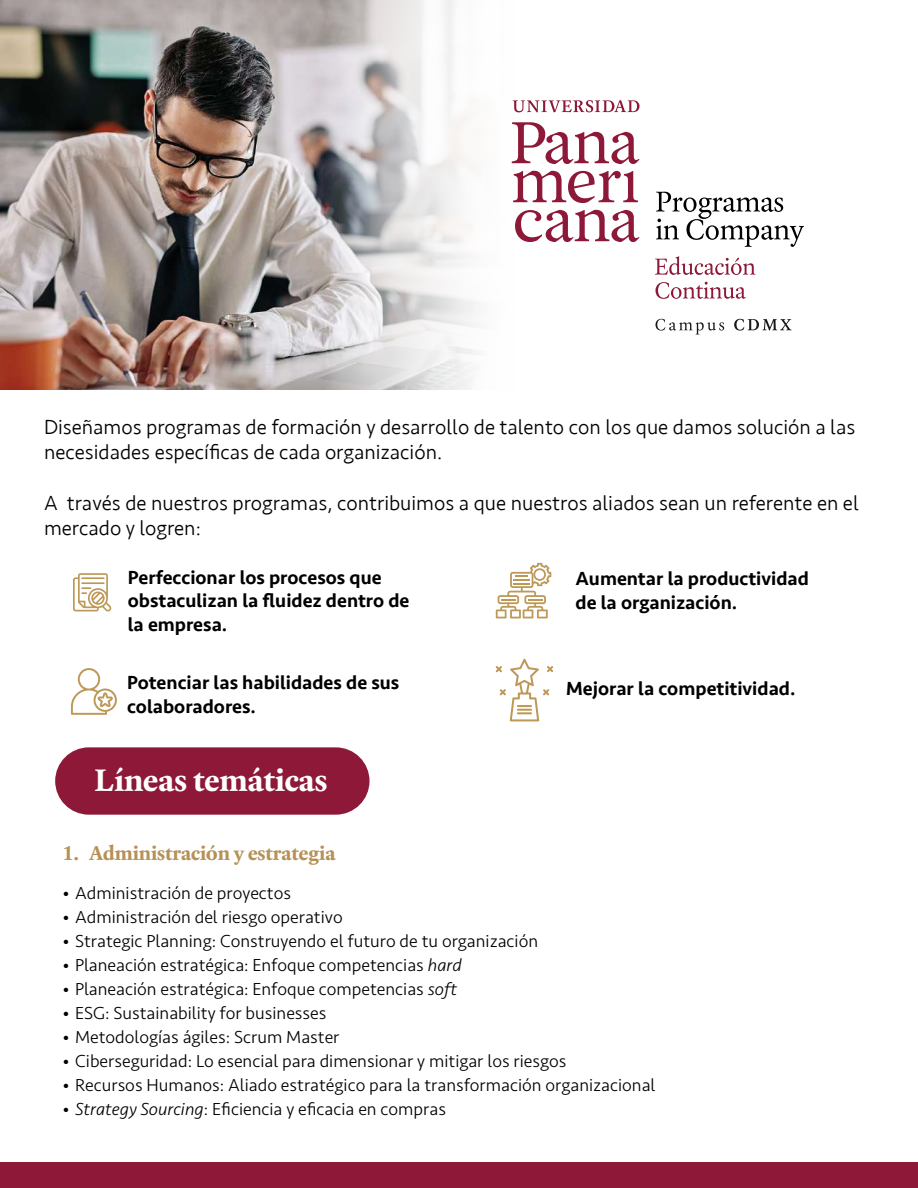
<style>
.page{position:relative;width:918px;height:1188px;background:#fff}
.page>*{position:absolute;margin:0;border:0;box-sizing:border-box;transform-origin:0 0}
.t1{font:700 33px "Laurentian Std";color:#fff}
.t2{font:300 21px/25.2px "Seravek";color:#000}
.t3{font:700 21px "Laurentian Std";color:#b69157}
.t4{font:500 19.5px/23.4px "Seravek";color:#000}
.t5{font:300 18px "Seravek";color:#000}
.s1{font-style:italic}
</style>
<div class="page">
<img style="left:0;top:0;width:326px;height:389px">
<svg style="left:326px;top:0;width:228px;height:390px"></svg>
<svg style="left:656px;top:192px;width:148px;height:55px"></svg>
<svg style="left:513px;top:170px;width:125px;height:33px"></svg>
<svg style="left:515px;top:209px;width:124px;height:33px"></svg>
<svg style="left:512px;top:122px;width:128px;height:42px"></svg>
<svg style="left:513px;top:100px;width:127px;height:12px"></svg>
<svg style="left:655px;top:256px;width:100px;height:19px"></svg>
<svg style="left:656px;top:282px;width:90px;height:17px"></svg>
<svg style="left:656px;top:319px;width:68px;height:16px"></svg>
<svg style="left:734px;top:319px;width:58px;height:12px"></svg>
<div style="left:0;top:1162px;width:918px;height:26px;background:#8d1838"></div>
<svg style="left:73px;top:573px;width:38px;height:39px"></svg>
<svg style="left:496px;top:563px;width:55px;height:55px"></svg>
<svg style="left:496px;top:659px;width:57px;height:62px"></svg>
<svg style="left:71px;top:668px;width:46px;height:47px"></svg>
<div style="left:55px;top:747px;width:315px;height:68px;background:#8d1838;border-radius:34px"></div>
<p class="t2" style="left:44px;top:415px;width:813px">Diseñamos programas de formación y desarrollo de talento con los que damos solución a las necesidades específicas de cada organización.</p>
<p class="t2" style="left:44px;top:491px;width:816px">A través de nuestros programas, contribuimos a que nuestros aliados sean un referente en el mercado y logren:</p>
<p class="t4" style="left:128px;top:566px;width:283px">Perfeccionar los procesos que obstaculizan la fluidez dentro de la empresa.</p>
<p class="t4" style="left:127px;top:671px;width:274px">Potenciar las habilidades de sus colaboradores.</p>
<h1 class="t1" style="left:95px;top:761px;width:234px">Líneas temáticas</h1>
<p class="t4" style="left:576px;top:567px;width:235px">Aumentar la productividad de la organización.</p>
<p class="t4" style="left:566px;top:677px;width:231px">Mejorar la competitividad.</p>
<p class="t3" style="left:62px;top:840px;width:275px">1. Administración y estrategia</p>
<p class="t5" style="left:62px;top:882px;width:230px">• Administración de proyectos</p>
<p class="t5" style="left:62px;top:906px;width:282px">• Administración del riesgo operativo</p>
<p class="t5" style="left:62px;top:930px;width:477px">• Strategic Planning: Construyendo el futuro de tu organización</p>
<p class="t5" style="left:62px;top:954px;width:401px">• Planeación estratégica: Enfoque competencias <span class="s1">hard</span></p>
<p class="t5" style="left:62px;top:978px;width:396px">• Planeación estratégica: Enfoque competencias <span class="s1">soft</span></p>
<p class="t5" style="left:62px;top:1002px;width:266px">• ESG: Sustainability for businesses</p>
<p class="t5" style="left:62px;top:1026px;width:279px">• Metodologías ágiles: Scrum Master</p>
<p class="t5" style="left:62px;top:1050px;width:506px">• Ciberseguridad: Lo esencial para dimensionar y mitigar los riesgos</p>
<p class="t5" style="left:62px;top:1074px;width:595px">• Recursos Humanos: Aliado estratégico para la transformación organizacional</p>
<p class="t5" style="left:62px;top:1098px;width:385px">• <span class="s1">Strategy Sourcing</span>: Eficiencia y eficacia en compras</p>
</div>
